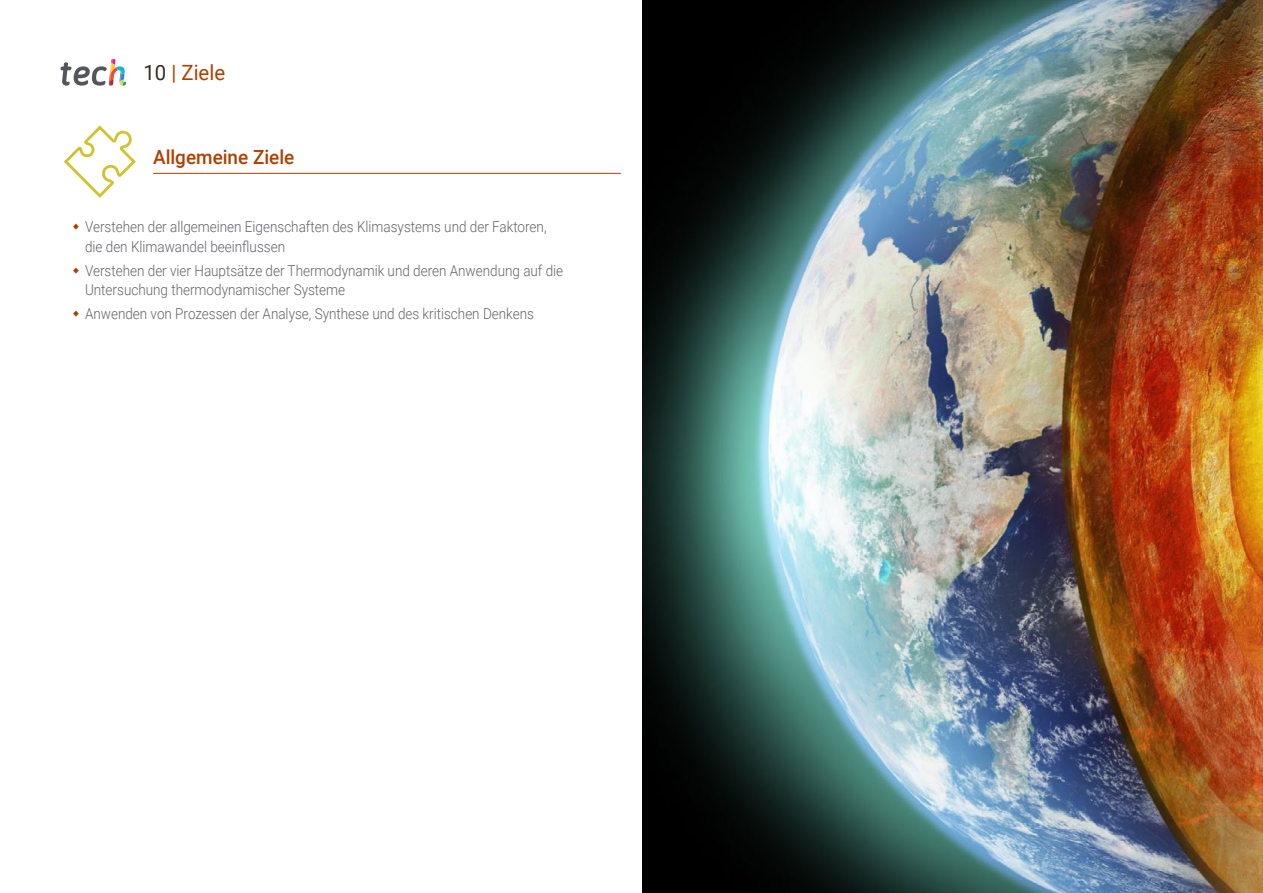
<style>
.page{position:relative;width:1263px;height:893px;background:#fff}
.page>*{position:absolute;margin:0;border:0;box-sizing:border-box;transform-origin:0 0}
.t1{font:21px "Roboto";color:#ae4000}
.t2{font:500 19.5px "Roboto";color:#ae4000}
.t3{font:300 15px/19.5px "Roboto";color:#61646a;scale:.9 1}
.s1{color:#312e20}
</style>
<div class="page">
<hr style="left:153px;top:173px;width:468px;height:1px;background:#ae4000">
<svg style="left:64px;top:125px;width:72px;height:73px"></svg>
<svg style="left:61px;top:59px;width:65px;height:27px"></svg>
<img style="left:642px;top:0;width:621px;height:893px">
<h1 class="t1" style="left:144px;top:57px;width:83px"><span class="s1">10</span> | Ziele</h1>
<h2 class="t2" style="left:153px;top:144px;width:143px">Allgemeine Ziele</h2>
<p class="t3" style="left:85px;top:217px;width:514px">Verstehen der allgemeinen Eigenschaften des Klimasystems und der Faktoren, die den Klimawandel beeinflussen</p>
<p class="t3" style="left:85px;top:260px;width:533px">Verstehen der vier Hauptsätze der Thermodynamik und deren Anwendung auf die<br>Untersuchung thermodynamischer Systeme</p>
<p class="t3" style="left:85px;top:303px;width:500px">Anwenden von Prozessen der Analyse, Synthese und des kritischen Denkens</p>
</div>
